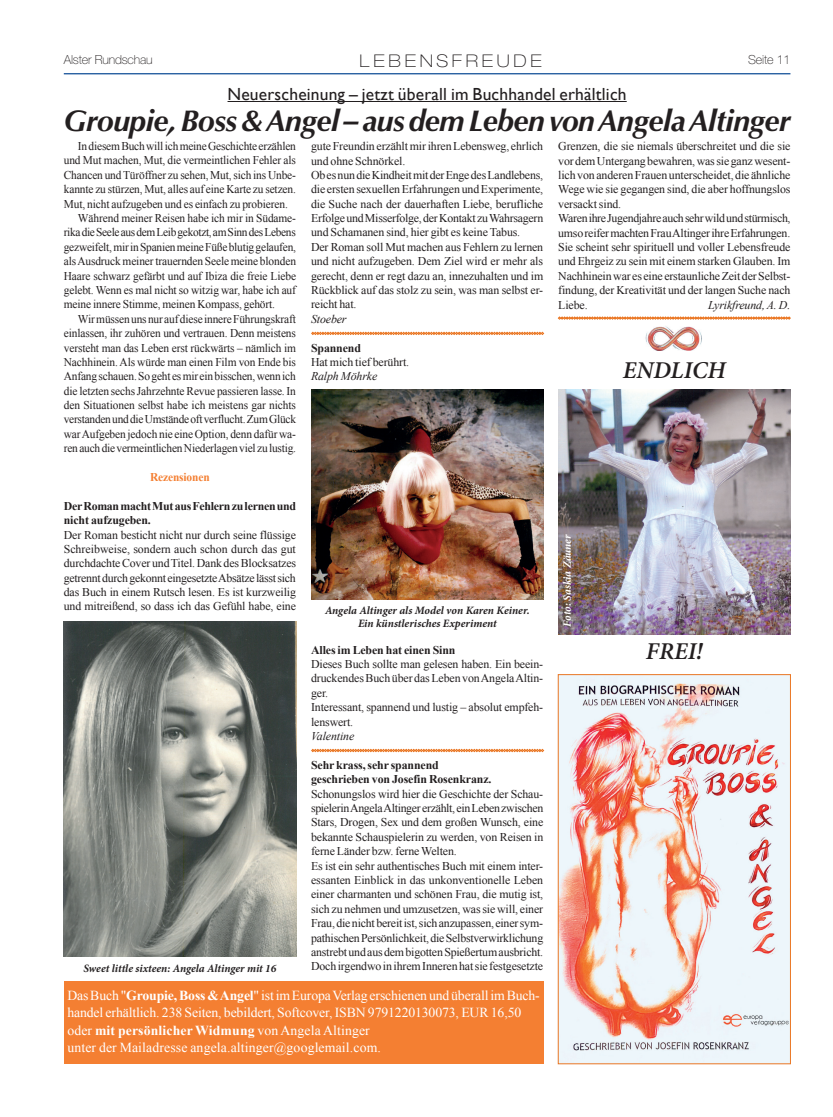
<style>
.page{position:relative;width:833px;height:1117px;background:#fff}
.page>*{position:absolute;margin:0;border:0;box-sizing:border-box;transform-origin:0 0}
.t1{font:italic 700 30px "Optima";letter-spacing:-.015em;color:#231f20}
.t2{font:italic 600 24.12px "Minion Pro";color:#231f20}
.t3{font:17.5px "Gill Sans";letter-spacing:.01em;color:#231f20}
.t4{font:100 expanded 17.5px "Helvetica Neue";letter-spacing:.21em;color:#231f20}
.t5{font:13.75px/17.5px "Times New Roman";letter-spacing:-.01em;color:#fff}
.t6{font:100 12.5px "Helvetica Neue";letter-spacing:-.015em;color:#231f20}
.t7{font:11.88px/14.4px "Times New Roman";letter-spacing:-.01em;color:#231f20}
.t8{font:11.88px "Times New Roman";letter-spacing:-.01em;color:#231f20;scale:.96 1}
.t9{font:700 11.88px/14.4px "Times New Roman";letter-spacing:-.01em;color:#231f20}
.t10{font:italic 11.88px "Times New Roman";letter-spacing:-.01em;color:#231f20}
.t11{font:700 11.88px "Times New Roman";letter-spacing:-.01em;color:#f47f32;scale:.96 1}
.t12{font:italic 700 11.25px/13.5px "Minion Pro";letter-spacing:-.005em;color:#231f20;text-align:center}
.t13{font:italic 700 11.25px "Minion Pro";letter-spacing:-.005em;color:#fff}
.s1{font-weight:700}
</style>
<div class="page">
<hr style="left:64px;top:73px;width:726px;height:1px;background:#0f4d96">
<hr style="left:227px;top:101px;width:399px;height:1px;background:#231f20">
<img style="left:560px;top:676px;width:228px;height:385px">
<div style="left:558px;top:674px;width:232px;height:389px;border:1px solid #ea7724"></div>
<div style="left:64px;top:981px;width:479px;height:82px;background:#f47f32"></div>
<img style="left:64px;top:621px;width:232px;height:335px">
<img style="left:311px;top:389px;width:233px;height:210px">
<img style="left:558px;top:390px;width:232px;height:244px">
<img style="left:645px;top:326px;width:57px;height:25px">
<svg style="left:558px;top:316px;width:232px;height:3px"></svg>
<svg style="left:311px;top:332px;width:233px;height:3px"></svg>
<svg style="left:311px;top:749px;width:233px;height:2px"></svg>
<p class="t6" style="left:64px;top:53px;width:90px">Alster Rundschau</p>
<h3 class="t4" style="left:360px;top:50px;width:184px">LEBENSFREUDE</h3>
<p class="t6" style="left:748px;top:53px;width:44px">Seite 11</p>
<h3 class="t3" style="left:227px;top:84px;width:400px">Neuerscheinung – jetzt überall im Buchhandel erhältlich</h3>
<h1 class="t1" style="left:64px;top:103px;width:728px">Groupie, Boss &amp; Angel – aus dem Leben von Angela Altinger</h1>
<p class="t8" style="left:78px;top:140px;width:228px">In diesem Buch will ich meine Geschichte erzählen</p>
<p class="t8" style="left:64px;top:154px;width:243px">und Mut machen, Mut, die vermeintlichen Fehler als</p>
<p class="t8" style="left:64px;top:168px;width:243px">Chancen und Türöffner zu sehen, Mut, sich ins Unbe-</p>
<p class="t8" style="left:64px;top:183px;width:243px">kannte zu stürzen, Mut, alles auf eine Karte zu setzen.</p>
<p class="t8" style="left:64px;top:197px;width:235px">Mut, nicht aufzugeben und es einfach zu probieren.</p>
<p class="t8" style="left:78px;top:211px;width:229px">Während meiner Reisen habe ich mir in Südame-</p>
<p class="t8" style="left:64px;top:226px;width:243px">rika die Seele aus dem Leib gekotzt, am Sinn des Lebens</p>
<p class="t8" style="left:64px;top:240px;width:243px">gezweifelt, mir in Spanien meine Füße blutig gelaufen,</p>
<p class="t8" style="left:64px;top:255px;width:243px">als Ausdruck meiner trauernden Seele meine blonden</p>
<p class="t8" style="left:64px;top:269px;width:243px">Haare schwarz gefärbt und auf Ibiza die freie Liebe</p>
<p class="t8" style="left:64px;top:283px;width:243px">gelebt. Wenn es mal nicht so witzig war, habe ich auf</p>
<p class="t8" style="left:64px;top:298px;width:222px">meine innere Stimme, meinen Kompass, gehört.</p>
<p class="t8" style="left:78px;top:312px;width:228px">Wir müssen uns nur auf diese innere Führungskraft</p>
<p class="t8" style="left:64px;top:326px;width:243px">einlassen, ihr zuhören und vertrauen. Denn meistens</p>
<p class="t8" style="left:64px;top:341px;width:243px">versteht man das Leben erst rückwärts – nämlich im</p>
<p class="t8" style="left:64px;top:355px;width:243px">Nachhinein. Als würde man einen Film von Ende bis</p>
<p class="t8" style="left:64px;top:370px;width:243px">Anfang schauen. So geht es mir ein bisschen, wenn ich</p>
<p class="t8" style="left:64px;top:384px;width:243px">die letzten sechs Jahrzehnte Revue passieren lasse. In</p>
<p class="t8" style="left:64px;top:398px;width:243px">den Situationen selbst habe ich meistens gar nichts</p>
<p class="t8" style="left:64px;top:413px;width:243px">verstanden und die Umstände oft verflucht. Zum Glück</p>
<p class="t8" style="left:64px;top:427px;width:243px">war Aufgeben jedoch nie eine Option, denn dafür wa-</p>
<p class="t8" style="left:64px;top:441px;width:243px">ren auch die vermeintlichen Niederlagen viel zu lustig.</p>
<p class="t11" style="left:150px;top:470px;width:64px">Rezensionen</p>
<p class="t9" style="left:64px;top:498px;width:234px">Der Roman macht Mut aus Fehlern zu lernen und nicht aufzugeben.</p>
<p class="t7" style="left:64px;top:527px;width:234px;text-align:justify">Der Roman besticht nicht nur durch seine flüssige Schreibweise, sondern auch schon durch das gut durchdachte Cover und Titel. Dank des Blocksatzes getrennt durch gekonnt eingesetzte Absätze lässt sich das Buch in einem Rutsch lesen. Es ist kurzweilig und mitreißend, so dass ich das Gefühl habe, eine</p>
<p class="t7" style="left:311px;top:139px;width:234px">gute Freundin erzählt mir ihren Lebensweg, ehrlich und ohne Schnörkel.<br>Ob es nun die Kindheit mit der Enge des Landlebens, die ersten sexuellen Erfahrungen und Experimente, die Suche nach der dauerhaften Liebe, berufliche Erfolge und Misserfolge, der Kontakt zu Wahrsagern und Schamanen sind, hier gibt es keine Tabus.<br>Der Roman soll Mut machen aus Fehlern zu lernen und nicht aufzugeben. Dem Ziel wird er mehr als gerecht, denn er regt dazu an, innezuhalten und im Rückblick auf das stolz zu sein, was man selbst er&shy;reicht hat.</p>
<p class="t10" style="left:311px;top:312px;width:37px">Stoeber</p>
<p class="t9" style="left:311px;top:340px;width:51px">Spannend</p>
<p class="t7" style="left:311px;top:355px;width:100px">Hat mich tief berührt.</p>
<p class="t10" style="left:311px;top:370px;width:68px">Ralph Möhrke</p>
<p class="t7" style="left:558px;top:139px;width:234px">Grenzen, die sie niemals überschreitet und die sie vor dem Untergang bewahren, was sie ganz wesent&shy;lich von anderen Frauen unterscheidet, die ähnliche Wege wie sie gegangen sind, die aber hoffnungslos versackt sind.<br>Waren ihre Jugendjahre auch sehr wild und stürmisch, umso reifer machten Frau Altinger ihre Erfahrungen.<br>Sie scheint sehr spirituell und voller Lebensfreude und Ehrgeiz zu sein mit einem starken Glauben. Im Nachhinein war es eine erstaunliche Zeit der Selbst&shy;findung, der Kreativität und der langen Suche nach Liebe.</p>
<p class="t10" style="left:708px;top:298px;width:84px">Lyrikfreund, A. D.</p>
<h2 class="t2" style="left:623px;top:355px;width:105px">ENDLICH</h2>
<p class="t13" style="left:559px;top:626px;width:94px;rotate:-90deg">Foto: Saskia Zäuner</p>
<p class="t12" style="left:325px;top:603px;width:206px">Angela Altinger als Model von Karen Keiner.<br>Ein künstlerisches Experiment</p>
<p class="t12" style="left:83px;top:960px;width:194px">Sweet little sixteen: Angela Altinger mit 16</p>
<p class="t9" style="left:311px;top:642px;width:146px">Alles im Leben hat einen Sinn</p>
<p class="t7" style="left:311px;top:656px;width:234px">Dieses Buch sollte man gelesen haben. Ein beein&shy;druckendes Buch über das Leben von Angela Altin&shy;ger.<br>Interessant, spannend und lustig – absolut empfeh&shy;lenswert.</p>
<p class="t10" style="left:311px;top:729px;width:45px">Valentine</p>
<p class="t9" style="left:311px;top:757px;width:182px">Sehr krass, sehr spannend geschrieben von Josefin Rosenkranz.</p>
<p class="t7" style="left:311px;top:786px;width:234px">Schonungslos wird hier die Geschichte der Schau&shy;spielerin Angela Altinger erzählt, ein Leben zwischen Stars, Drogen, Sex und dem großen Wunsch, eine bekannte Schauspielerin zu werden, von Reisen in ferne Länder bzw. ferne Welten.<br>Es ist ein sehr authentisches Buch mit einem inter&shy;essanten Einblick in das unkonventionelle Leben einer charmanten und schönen Frau, die mutig ist, sich zu nehmen und umzusetzen, was sie will, einer Frau, die nicht bereit ist, sich anzupassen, einer sym&shy;pathischen Persönlichkeit, die Selbstverwirklichung anstrebt und aus dem bigotten Spießertum ausbricht.<br>Doch irgendwo in ihrem Inneren hat sie festgesetzte</p>
<p class="t5" style="left:67px;top:986px;width:474px">Das Buch "<span class="s1">Groupie, Boss &amp; Angel</span>" ist im Europa Verlag erschienen und überall im Buch&shy;handel erhältlich. 238 Seiten, bebildert, Softcover, ISBN 9791220130073, EUR 16,50 oder <span class="s1">mit persönlicher Widmung</span> von Angela Altinger<br>unter der Mailadresse angela.altinger@googlemail.com.</p>
<h2 class="t2" style="left:646px;top:636px;width:58px">FREI!</h2>
</div>
